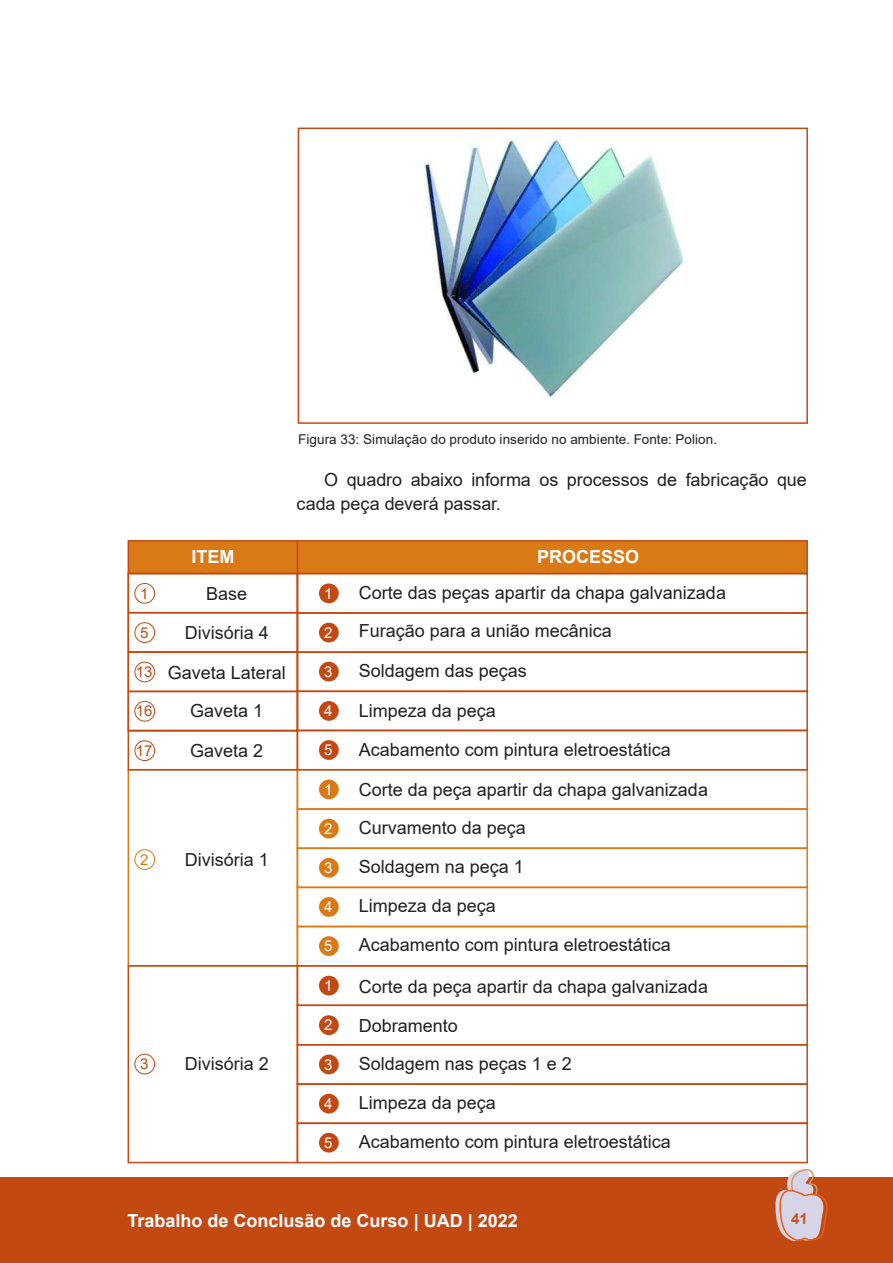
<style>
.page{position:relative;width:893px;height:1263px;background:#fff}
.page>*{position:absolute;margin:0;border:0;box-sizing:border-box;transform-origin:0 0}
.t1{font:18px/38.5px "Arial";color:#231f20}
.t2{font:700 18px "Arial";color:#fff}
.t3{font:15px "Arial";color:#fff}
.t4{font:15px "Arial";color:#c34913}
.t5{font:700 15px "Arial";color:#c35226}
.t6{font:15px "Arial";color:#d97a17}
.t7{font:13.5px "Arial";letter-spacing:.005em;color:#231f20}
</style>
<div class="page">
<div style="left:0;top:1178px;width:893px;height:85px;background:#c34913"></div>
<svg style="left:774px;top:1163px;width:56px;height:78px"></svg>
<div style="left:297px;top:541px;width:510px;height:32px;background:#d97a17"></div>
<div style="left:297px;top:540px;width:511px;height:34px;border:2px solid #c34913"></div>
<div style="left:128px;top:541px;width:169px;height:32px;background:#d97a17"></div>
<div style="left:128px;top:540px;width:170px;height:34px;border:2px solid #c34913"></div>
<div style="left:297px;top:573px;width:511px;height:41px;border:2px solid #c34913"></div>
<div style="left:297px;top:612px;width:511px;height:41px;border:2px solid #c34913"></div>
<div style="left:128px;top:573px;width:170px;height:40px;border:2px solid #c34913"></div>
<div style="left:128px;top:612px;width:170px;height:41px;border:2px solid #c34913"></div>
<div style="left:128px;top:691px;width:170px;height:40px;border:2px solid #c34913"></div>
<div style="left:128px;top:730px;width:170px;height:40px;border:2px solid #c34913"></div>
<div style="left:297px;top:808px;width:511px;height:41px;border:2px solid #d97a17"></div>
<div style="left:297px;top:651px;width:511px;height:41px;border:2px solid #c34913"></div>
<div style="left:297px;top:847px;width:511px;height:41px;border:2px solid #d97a17"></div>
<div style="left:297px;top:690px;width:511px;height:41px;border:2px solid #c34913"></div>
<div style="left:297px;top:886px;width:511px;height:41px;border:2px solid #d97a17"></div>
<div style="left:297px;top:729px;width:511px;height:41px;border:2px solid #c34913"></div>
<div style="left:297px;top:925px;width:511px;height:41px;border:2px solid #d97a17"></div>
<img style="left:424px;top:138px;width:261px;height:260px">
<div style="left:298px;top:128px;width:510px;height:296px;border:2px solid #c34913"></div>
<div style="left:134px;top:583px;width:21px;height:21px;border:1px solid #c34913;border-radius:50%"></div>
<div style="left:134px;top:849px;width:21px;height:21px;border:1px solid #d97a17;border-radius:50%"></div>
<div style="left:134px;top:740px;width:21px;height:21px;border:1px solid #c34913;border-radius:50%"></div>
<div style="left:134px;top:662px;width:21px;height:20px;border:1px solid #c34913;border-radius:50%"></div>
<div style="left:134px;top:622px;width:21px;height:21px;border:1px solid #c34913;border-radius:50%"></div>
<div style="left:134px;top:701px;width:21px;height:20px;border:1px solid #c34913;border-radius:50%"></div>
<div style="left:319px;top:583px;width:20px;height:20px;background:#c34913;border-radius:50%"></div>
<div style="left:319px;top:779px;width:20px;height:20px;background:#d97a17;border-radius:50%"></div>
<div style="left:319px;top:623px;width:20px;height:19px;background:#c34913;border-radius:50%"></div>
<div style="left:319px;top:819px;width:20px;height:19px;background:#d97a17;border-radius:50%"></div>
<div style="left:319px;top:662px;width:20px;height:19px;background:#c34913;border-radius:50%"></div>
<div style="left:319px;top:858px;width:20px;height:20px;background:#d97a17;border-radius:50%"></div>
<div style="left:319px;top:701px;width:20px;height:20px;background:#c34913;border-radius:50%"></div>
<div style="left:319px;top:897px;width:20px;height:20px;background:#d97a17;border-radius:50%"></div>
<div style="left:319px;top:740px;width:20px;height:20px;background:#c34913;border-radius:50%"></div>
<div style="left:319px;top:936px;width:20px;height:20px;background:#d97a17;border-radius:50%"></div>
<div style="left:297px;top:965px;width:511px;height:41px;border:2px solid #c34913"></div>
<div style="left:297px;top:1004px;width:511px;height:41px;border:2px solid #c34913"></div>
<div style="left:128px;top:965px;width:170px;height:198px;border:2px solid #c34913"></div>
<div style="left:134px;top:1054px;width:21px;height:20px;border:1px solid #c34913;border-radius:50%"></div>
<div style="left:319px;top:976px;width:20px;height:19px;background:#c34913;border-radius:50%"></div>
<div style="left:319px;top:1015px;width:20px;height:20px;background:#c34913;border-radius:50%"></div>
<div style="left:297px;top:1044px;width:511px;height:41px;border:2px solid #c34913"></div>
<div style="left:297px;top:1083px;width:511px;height:41px;border:2px solid #c34913"></div>
<div style="left:297px;top:1122px;width:511px;height:41px;border:2px solid #c34913"></div>
<div style="left:319px;top:1054px;width:20px;height:20px;background:#c34913;border-radius:50%"></div>
<div style="left:319px;top:1094px;width:20px;height:19px;background:#c34913;border-radius:50%"></div>
<div style="left:319px;top:1133px;width:20px;height:19px;background:#c34913;border-radius:50%"></div>
<p class="t7" style="left:298px;top:434px;width:420px">Figura 33: Simulação do produto inserido no ambiente. Fonte: Polion.</p>
<p class="t1" style="left:297px;top:469px;width:512px;line-height:24px;text-indent:28px">O quadro abaixo informa os processos de fabricação que cada peça deverá passar.</p>
<p class="t2" style="left:191px;top:550px;width:45px">ITEM</p>
<p class="t2" style="left:537px;top:550px;width:104px">PROCESSO</p>
<p class="t4" style="left:140px;top:588px;width:10px">1</p>
<p class="t1" style="left:206px;top:576px;width:43px">Base</p>
<p class="t1" style="left:359px;top:575px;width:369px">Corte das peças apartir da chapa galvanizada</p>
<p class="t3" style="left:324px;top:588px;width:10px">1</p>
<p class="t4" style="left:140px;top:627px;width:10px">5</p>
<p class="t1" style="left:185px;top:615px;width:86px">Divisória 4</p>
<p class="t3" style="left:324px;top:627px;width:10px">2</p>
<p class="t1" style="left:359px;top:613px;width:255px">Furação para a união mecânica</p>
<p class="t4" style="left:136px;top:666px;width:18px">13</p>
<p class="t1" style="left:168px;top:654px;width:120px">Gaveta Lateral</p>
<p class="t3" style="left:324px;top:666px;width:10px">3</p>
<p class="t1" style="left:359px;top:653px;width:170px">Soldagem das peças</p>
<p class="t4" style="left:136px;top:705px;width:18px">16</p>
<p class="t4" style="left:136px;top:745px;width:18px">17</p>
<p class="t1" style="left:190px;top:693px;width:75px;line-height:39.5px">Gaveta 1<br>Gaveta 2</p>
<p class="t3" style="left:324px;top:705px;width:10px">4</p>
<p class="t3" style="left:324px;top:744px;width:10px">5</p>
<p class="t1" style="left:359px;top:693px;width:139px">Limpeza da peça</p>
<p class="t1" style="left:359px;top:732px;width:314px">Acabamento com pintura eletroestática</p>
<p class="t3" style="left:324px;top:784px;width:10px">1</p>
<p class="t1" style="left:359px;top:772px;width:351px">Corte da peça apartir da chapa galvanizada</p>
<p class="t3" style="left:324px;top:823px;width:10px">2</p>
<p class="t1" style="left:359px;top:809px;width:169px">Curvamento da peça</p>
<p class="t6" style="left:140px;top:854px;width:10px">2</p>
<p class="t1" style="left:185px;top:842px;width:86px">Divisória 1</p>
<p class="t3" style="left:324px;top:862px;width:10px">3</p>
<p class="t1" style="left:359px;top:849px;width:167px">Soldagem na peça 1</p>
<p class="t3" style="left:324px;top:901px;width:10px">4</p>
<p class="t1" style="left:359px;top:888px;width:139px">Limpeza da peça</p>
<p class="t3" style="left:324px;top:940px;width:10px">5</p>
<p class="t1" style="left:359px;top:927px;width:314px">Acabamento com pintura eletroestática</p>
<p class="t4" style="left:140px;top:1058px;width:10px">3</p>
<p class="t1" style="left:185px;top:1046px;width:86px">Divisória 2</p>
<p class="t3" style="left:324px;top:980px;width:10px">1</p>
<p class="t3" style="left:324px;top:1019px;width:10px">2</p>
<p class="t3" style="left:324px;top:1059px;width:10px">3</p>
<p class="t3" style="left:324px;top:1098px;width:10px">4</p>
<p class="t3" style="left:324px;top:1137px;width:10px">5</p>
<p class="t1" style="left:359px;top:969px;width:351px">Corte da peça apartir da chapa galvanizada</p>
<p class="t1" style="left:359px;top:1007px;width:215px">Dobramento<br>Soldagem nas peças 1 e 2<br>Limpeza da peça</p>
<p class="t1" style="left:359px;top:1124px;width:314px">Acabamento com pintura eletroestática</p>
<p class="t2" style="left:128px;top:1214px;width:392px">Trabalho de Conclusão de Curso | UAD | 2022</p>
<p class="t5" style="left:791px;top:1213px;width:18px">41</p>
</div>
